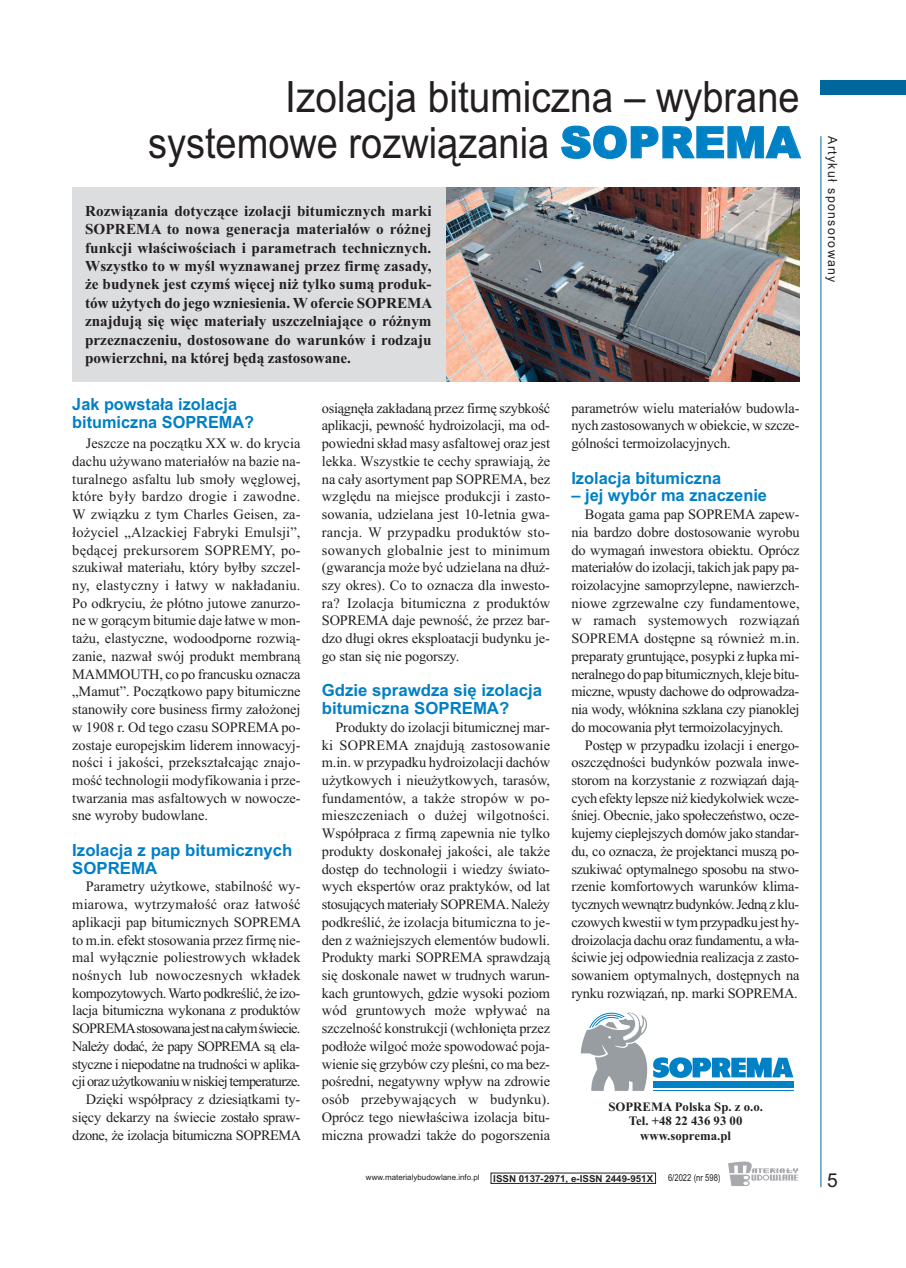
<style>
.page{position:relative;width:906px;height:1268px;background:#fff}
.page>*{position:absolute;margin:0;border:0;box-sizing:border-box;transform-origin:0 0}
.t1{font:43.2px/46.2px "Arial";color:#231f20;text-align:right;scale:.9 1}
.t2{font:19.2px "Arial";color:#231f20}
.t3{font:700 16.8px/17.7px "Arial";color:#0080c5}
.t4{font:700 15.15px/18.5px "Times New Roman";letter-spacing:-.005em;color:#231f20;text-align:justify}
.t5{font:14.4px/17.7px "Times New Roman";letter-spacing:-.01em;color:#231f20;text-align:justify}
.t6{font:700 12.75px/14.4px "Times New Roman";color:#231f20;text-align:center}
.t7{font:12.75px "Arial";letter-spacing:.11em;color:#231f20;scale:.96 1}
.t8{font:700 9.6px "Arial";color:#231f20}
.t9{font:9.6px "Arial";color:#231f20;scale:.8 1}
.t10{font:7.95px "Arial";color:#231f20}
.s1{font-weight:900;color:#0080c5}
</style>
<div class="page">
<div style="left:821px;top:81px;width:85px;height:14px;background:#00679d"></div>
<hr style="left:820px;top:136px;width:1px;height:1050px;background:#00679d">
<svg style="left:728px;top:1161px;width:70px;height:24px"></svg>
<div style="left:72px;top:187px;width:727px;height:195px;background:#dcdddf"></div>
<svg style="left:581px;top:1012px;width:212px;height:78px"></svg>
<div style="left:731px;top:1081px;width:62px;height:6px;background:#0080c5"></div>
<hr style="left:732px;top:1089px;width:61px;height:1px;background:#0080c5">
<img style="left:446px;top:187px;width:353px;height:195px">
<h1 class="t1" style="left:148px;top:74px;width:726px">Izolacja bitumiczna – wybrane systemowe rozwiązania <span class="s1">SOPREMA</span></h1>
<p class="t4" style="left:85px;top:201px;width:349px">Rozwiązania dotyczące izolacji bitumicznych marki SOPREMA to nowa generacja materiałów o różnej funkcji właściwościach i parametrach technicznych.<br>Wszystko to w myśl wyznawanej przez firmę zasady, że budynek jest czymś więcej niż tylko sumą produk&shy;tów użytych do jego wzniesienia. W ofercie SOPREMA znajdują się więc materiały uszczelniające o różnym przeznaczeniu, dostosowane do warunków i rodzaju powierzchni, na której będą zastosowane.</p>
<p class="t3" style="left:72px;top:395px;width:183px">Jak powstała izolacja bitumiczna SOPREMA?</p>
<p class="t5" style="left:72px;top:434px;width:230px;text-indent:13px">Jeszcze na początku XX w. do krycia dachu używano materiałów na bazie na&shy;turalnego asfaltu lub smoły węglowej, które były bardzo drogie i zawodne.<br>W związku z tym Charles Geisen, za&shy;łożyciel „Alzackiej Fabryki Emulsji”, będącej prekursorem SOPREMY, po&shy;szukiwał materiału, który byłby szczel&shy;ny, elastyczny i łatwy w nakładaniu.<br>Po odkryciu, że płótno jutowe zanurzo&shy;ne w gorącym bitumie daje łatwe w mon&shy;tażu, elastyczne, wodoodporne rozwią&shy;zanie, nazwał swój produkt membraną MAMMOUTH, co po francusku oznacza „Mamut”. Początkowo papy bitumiczne stanowiły core business firmy założonej w 1908 r. Od tego czasu SOPREMA po&shy;zostaje europejskim liderem innowacyj&shy;ności i jakości, przekształcając znajo&shy;mość technologii modyfikowania i prze&shy;twarzania mas asfaltowych w nowocze&shy;sne wyroby budowlane.</p>
<p class="t3" style="left:72px;top:841px;width:222px">Izolacja z pap bitumicznych<br>SOPREMA</p>
<p class="t5" style="left:72px;top:877px;width:230px;text-align:right">Parametry użytkowe, stabilność wy&shy;miarowa, wytrzymałość oraz łatwość aplikacji pap bitumicznych SOPREMA to m.in. efekt stosowania przez firmę nie&shy;mal wyłącznie poliestrowych wkładek nośnych lub nowoczesnych wkładek kompozytowych.Warto podkreślić, że izo&shy;lacja bitumiczna wykonana z produktów SOPREMAstosowanajestnacałymświecie.<br>Należy dodać, że papy SOPREMA są ela&shy;styczne i niepodatne na trudności w aplika&shy;cjiorazużytkowaniuwniskiejtemperaturze.<br>Dzięki współpracy z dziesiątkami ty&shy;sięcy dekarzy na świecie zostało spraw&shy;dzone, że izolacja bitumiczna SOPREMA</p>
<p class="t5" style="left:322px;top:399px;width:230px">osiągnęła zakładaną przez firmę szybkość aplikacji, pewność hydroizolacji, ma od&shy;powiedni skład masy asfaltowej oraz jest lekka. Wszystkie te cechy sprawiają, że na cały asortyment pap SOPREMA, bez względu na miejsce produkcji i zasto&shy;sowania, udzielana jest 10-letnia gwa&shy;rancja. W przypadku produktów sto&shy;sowanych globalnie jest to minimum (gwarancja może być udzielana na dłuż&shy;szy okres). Co to oznacza dla inwesto&shy;ra? Izolacja bitumiczna z produktów SOPREMA daje pewność, że przez bar&shy;dzo długi okres eksploatacji budynku je&shy;go stan się nie pogorszy.</p>
<p class="t3" style="left:322px;top:681px;width:222px">Gdzie sprawdza się izolacja bitumiczna SOPREMA?</p>
<p class="t5" style="left:322px;top:717px;width:230px;text-indent:14px">Produkty do izolacji bitumicznej mar&shy;ki SOPREMA znajdują zastosowanie m.in. w przypadku hydroizolacji dachów użytkowych i nieużytkowych, tarasów, fundamentów, a także stropów w po&shy;mieszczeniach o dużej wilgotności.<br>Współpraca z firmą zapewnia nie tylko produkty doskonałej jakości, ale także dostęp do technologii i wiedzy świato&shy;wych ekspertów oraz praktyków, od lat stosujących materiały SOPREMA. Należy podkreślić, że izolacja bitumiczna to je&shy;den z ważniejszych elementów budowli.<br>Produkty marki SOPREMA sprawdzają się doskonale nawet w trudnych warun&shy;kach gruntowych, gdzie wysoki poziom wód gruntowych może wpływać na szczelność konstrukcji (wchłonięta przez podłoże wilgoć może spowodować poja&shy;wienie się grzybów czy pleśni, co ma bez&shy;pośredni, negatywny wpływ na zdrowie osób przebywających w budynku).<br>Oprócz tego niewłaściwa izolacja bitu&shy;miczna prowadzi także do pogorszenia</p>
<p class="t5" style="left:571px;top:399px;width:230px">parametrów wielu materiałów budowla&shy;nych zastosowanych w obiekcie, w szcze&shy;gólności termoizolacyjnych.</p>
<p class="t3" style="left:571px;top:469px;width:151px">Izolacja bitumiczna</p>
<p class="t3" style="left:571px;top:486px;width:197px">– jej wybór ma znaczenie</p>
<p class="t5" style="left:571px;top:505px;width:230px;text-indent:14px">Bogata gama pap SOPREMA zapew&shy;nia bardzo dobre dostosowanie wyrobu do wymagań inwestora obiektu. Oprócz materiałów do izolacji, takich jak papy pa&shy;roizolacyjne samoprzylepne, nawierzch&shy;niowe zgrzewalne czy fundamentowe, w ramach systemowych rozwiązań SOPREMA dostępne są również m.in. preparaty gruntujące, posypki z łupka mi&shy;neralnego do pap bitumicznych, kleje bitu&shy;miczne, wpusty dachowe do odprowadza&shy;nia wody, włóknina szklana czy pianoklej do mocowania płyt termoizolacyjnych.</p>
<p class="t5" style="left:571px;top:735px;width:230px;text-indent:14px">Postęp w przypadku izolacji i energo&shy;oszczędności budynków pozwala inwe&shy;storom na korzystanie z rozwiązań dają&shy;cych efekty lepsze niż kiedykolwiek wcze&shy;śniej. Obecnie, jako społeczeństwo, ocze&shy;kujemy cieplejszych domów jako standar&shy;du, co oznacza, że projektanci muszą po&shy;szukiwać optymalnego sposobu na stwo&shy;rzenie komfortowych warunków klima&shy;tycznych wewnątrz budynków. Jedną z klu&shy;czowych kwestii w tym przypadku jest hy&shy;droizolacja dachu oraz fundamentu, a wła&shy;ściwie jej odpowiednia realizacja z zasto&shy;sowaniem optymalnych, dostępnych na rynku rozwiązań, np. marki SOPREMA.</p>
<p class="t6" style="left:608px;top:1098px;width:156px">SOPREMA Polska Sp. z o.o.<br>Tel. +48 22 436 93 00 www.soprema.pl</p>
<p class="t10" style="left:366px;top:1172px;width:115px">www.materialybudowlane.info.pl</p>
<p class="t8" style="left:493px;top:1172px;width:161px">ISSN 0137-2971, e-ISSN 2449-951X</p>
<p class="t9" style="left:668px;top:1171px;width:67px">6/2022 (nr 598)</p>
<p class="t7" style="left:840px;top:136px;width:154px;rotate:90deg">Artykuł sponsorowany</p>
<h2 class="t2" style="left:827px;top:1168px;width:12px">5</h2>
</div>
